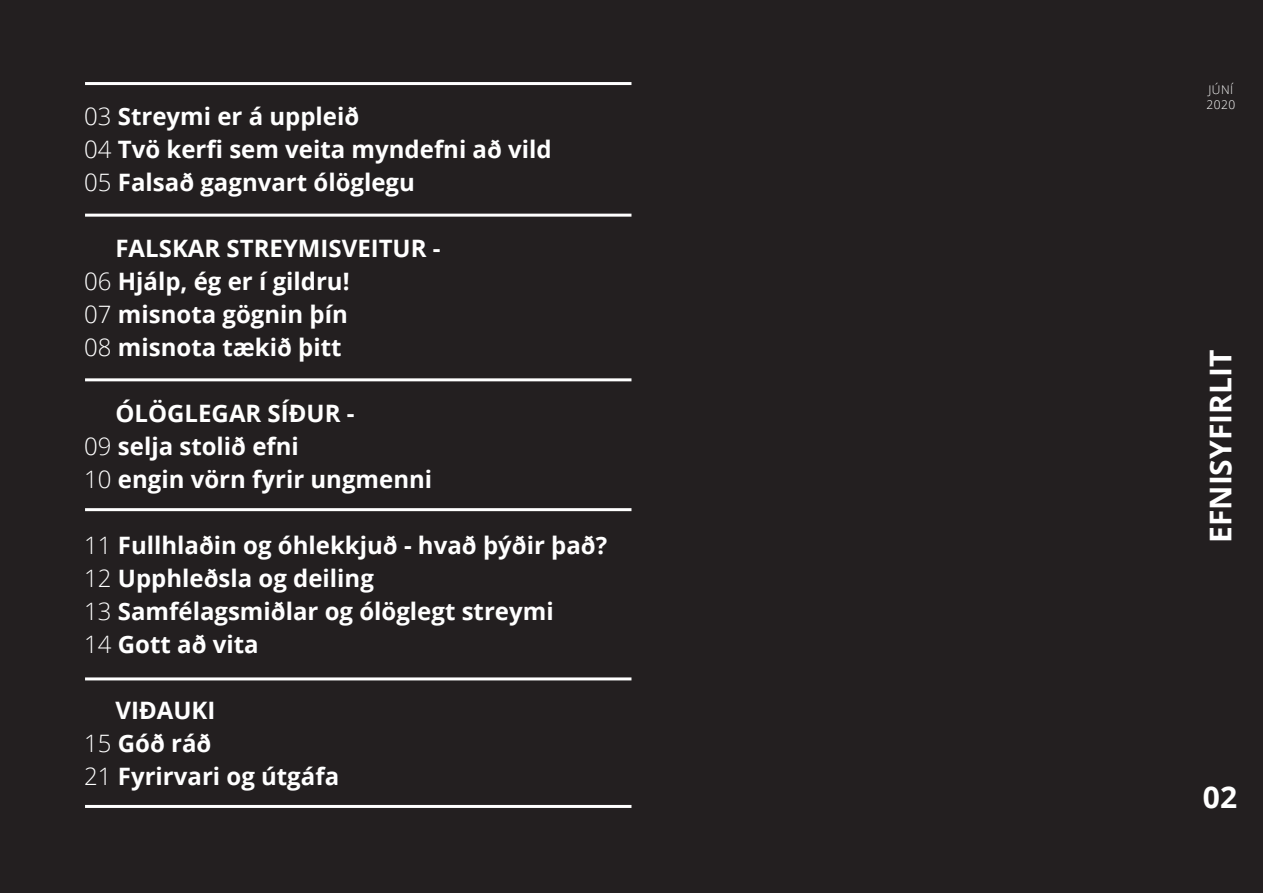
<style>
.page{position:relative;width:1263px;height:893px;background:#231f20}
.page>*{position:absolute;margin:0;border:0;box-sizing:border-box;transform-origin:0 0}
.t1{font:700 30px "Open Sans";color:#fff}
.t2{font:700 24px/33px "Open Sans";color:#fff}
.t3{font:300 12px/15px "Open Sans";letter-spacing:.04em;color:#fff}
.s1{font-weight:300}
</style>
<div class="page">
<hr style="left:85px;top:378px;width:546px;height:3px;background:#fff">
<hr style="left:85px;top:677px;width:546px;height:3px;background:#fff">
<hr style="left:85px;top:82px;width:546px;height:3px;background:#fff">
<hr style="left:85px;top:805px;width:546px;height:3px;background:#fff">
<hr style="left:85px;top:214px;width:546px;height:3px;background:#fff">
<hr style="left:85px;top:508px;width:546px;height:3px;background:#fff">
<p class="t2" style="left:84px;top:99px;width:469px"><span class="s1">03</span> Streymi er á uppleið<br><span class="s1">04</span> Tvö kerfi sem veita myndefni að vild<br><span class="s1">05</span> Falsað gagnvart ólöglegu</p>
<p class="t2" style="left:84px;top:231px;width:358px;text-indent:31px">FALSKAR STREYMISVEITUR -<br><span class="s1">06</span> Hjálp, ég er í gildru!<br><span class="s1">07</span> misnota gögnin þín<br><span class="s1">08</span> misnota tækið þitt</p>
<p class="t2" style="left:84px;top:396px;width:349px;text-indent:31px">ÓLÖGLEGAR SÍÐUR -<br><span class="s1">09</span> selja stolið efni<br><span class="s1">10</span> engin vörn fyrir ungmenni</p>
<p class="t2" style="left:84px;top:528px;width:524px"><span class="s1">11</span> Fullhlaðin og óhlekkjuð - hvað þýðir það?<br><span class="s1">12</span> Upphleðsla og deiling<br><span class="s1">13</span> Samfélagsmiðlar og ólöglegt streymi<br><span class="s1">14</span> Gott að vita</p>
<p class="t2" style="left:84px;top:693px;width:256px;text-indent:31px">VIÐAUKI<br><span class="s1">15</span> Góð ráð<br><span class="s1">21</span> Fyrirvari og útgáfa</p>
<p class="t3" style="left:1206px;top:82px;width:30px">JÚNÍ<br>2020</p>
<p class="t1" style="left:1199px;top:543px;width:195px;rotate:-90deg">EFNISYFIRLIT</p>
<p class="t1" style="left:1203px;top:776px;width:36px">02</p>
</div>
